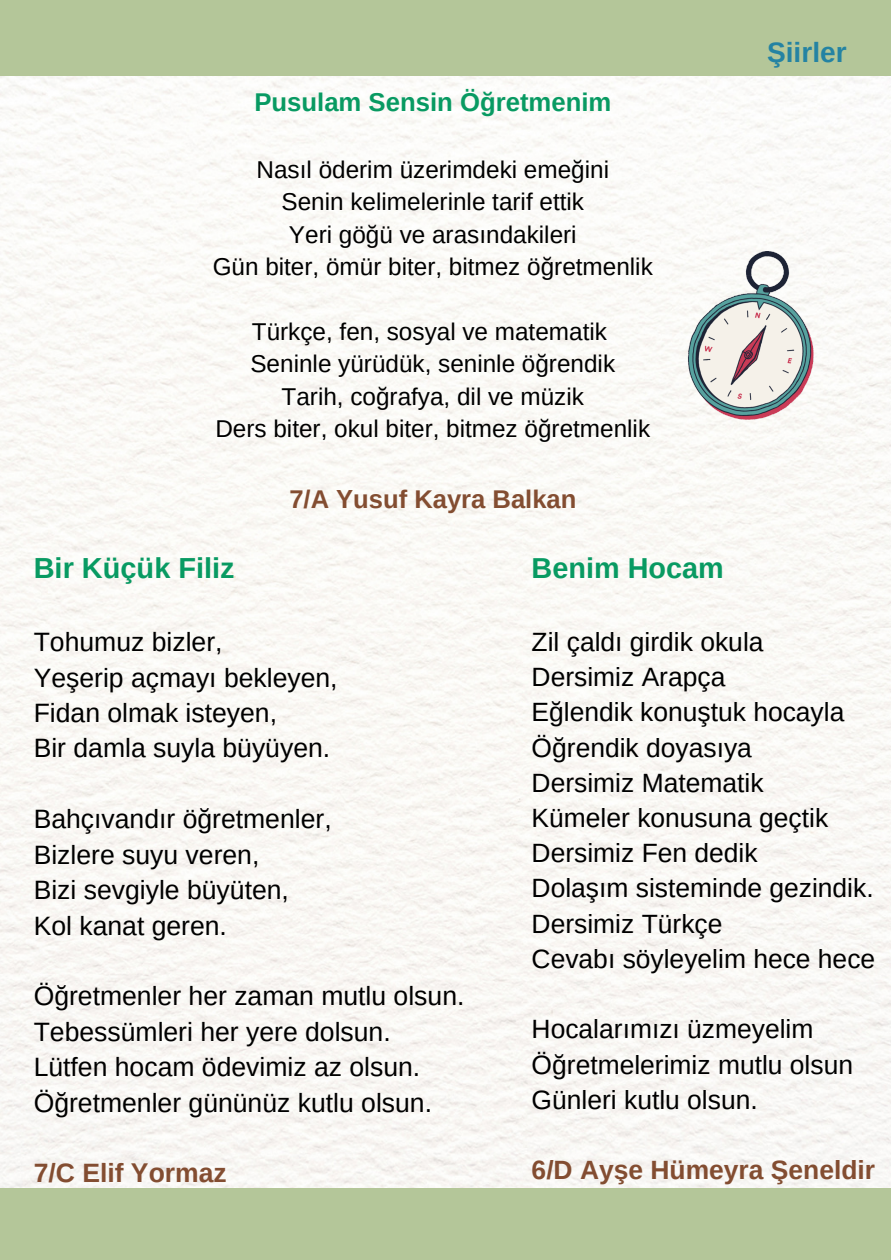
<style>
.page{position:relative;width:891px;height:1260px;background:#fff}
.page>*{position:absolute;margin:0;border:0;box-sizing:border-box;transform-origin:0 0}
.t1{font:700 28.8px "Arimo";color:#089a62}
.t2{font:700 28px "Arimo";color:#2483a3}
.t3{font:26.4px/35.2px "Arimo";color:#000}
.t4{font:700 26.4px "Arimo";color:#834d31}
.t5{font:700 25.6px "Arimo";color:#089a62}
.t6{font:700 25.6px "Arimo";color:#834d31}
.t7{font:24.4px/32.4px "Arimo";color:#000;text-align:center}
</style>
<div class="page">
<div style="left:0;top:75px;width:891px;height:1114px;background:#faf9f5"></div>
<div style="left:0;top:0;width:891px;height:75px;background:#b4c699"></div>
<div style="left:0;top:1189px;width:891px;height:71px;background:#b4c699"></div>
<img style="left:687px;top:252px;width:127px;height:168px">
<p class="t5" style="left:254px;top:88px;width:359px">Pusulam Sensin Öğretmenim</p>
<p class="t7" style="left:213px;top:153px;width:442px">Nasıl öderim üzerimdeki emeğini<br>Senin kelimelerinle tarif ettik<br>Yeri göğü ve arasındakileri<br>Gün biter, ömür biter, bitmez öğretmenlik</p>
<p class="t7" style="left:215px;top:315px;width:436px">Türkçe, fen, sosyal ve matematik Seninle yürüdük, seninle öğrendik<br>Tarih, coğrafya, dil ve müzik<br>Ders biter, okul biter, bitmez öğretmenlik</p>
<p class="t1" style="left:34px;top:552px;width:203px">Bir Küçük Filiz</p>
<p class="t6" style="left:289px;top:485px;width:289px">7/A Yusuf Kayra Balkan</p>
<p class="t1" style="left:532px;top:552px;width:194px">Benim Hocam</p>
<p class="t2" style="left:767px;top:36px;width:81px">Şiirler</p>
<p class="t3" style="left:34px;top:624px;width:305px">Tohumuz bizler,<br>Yeşerip açmayı bekleyen,<br>Fidan olmak isteyen,<br>Bir damla suyla büyüyen.</p>
<p class="t3" style="left:34px;top:801px;width:299px">Bahçıvandır öğretmenler,<br>Bizlere suyu veren,<br>Bizi sevgiyle büyüten,<br>Kol kanat geren.</p>
<p class="t3" style="left:34px;top:978px;width:432px">Öğretmenler her zaman mutlu olsun.<br>Tebessümleri her yere dolsun.<br>Lütfen hocam ödevimiz az olsun.<br>Öğretmenler gününüz kutlu olsun.</p>
<p class="t4" style="left:34px;top:1158px;width:195px">7/C Elif Yormaz</p>
<p class="t3" style="left:532px;top:624px;width:345px">Zil çaldı girdik okula<br>Dersimiz Arapça<br>Eğlendik konuştuk hocayla<br>Öğrendik doyasıya<br>Dersimiz Matematik<br>Kümeler konusuna geçtik<br>Dersimiz Fen dedik<br>Dolaşım sisteminde gezindik.<br>Dersimiz Türkçe<br>Cevabı söyleyelim hece hece</p>
<p class="t3" style="left:532px;top:1012px;width:323px">Hocalarımızı üzmeyelim<br>Öğretmelerimiz mutlu olsun<br>Günleri kutlu olsun.</p>
<p class="t4" style="left:532px;top:1155px;width:345px">6/D Ayşe Hümeyra Şeneldir</p>
</div>
